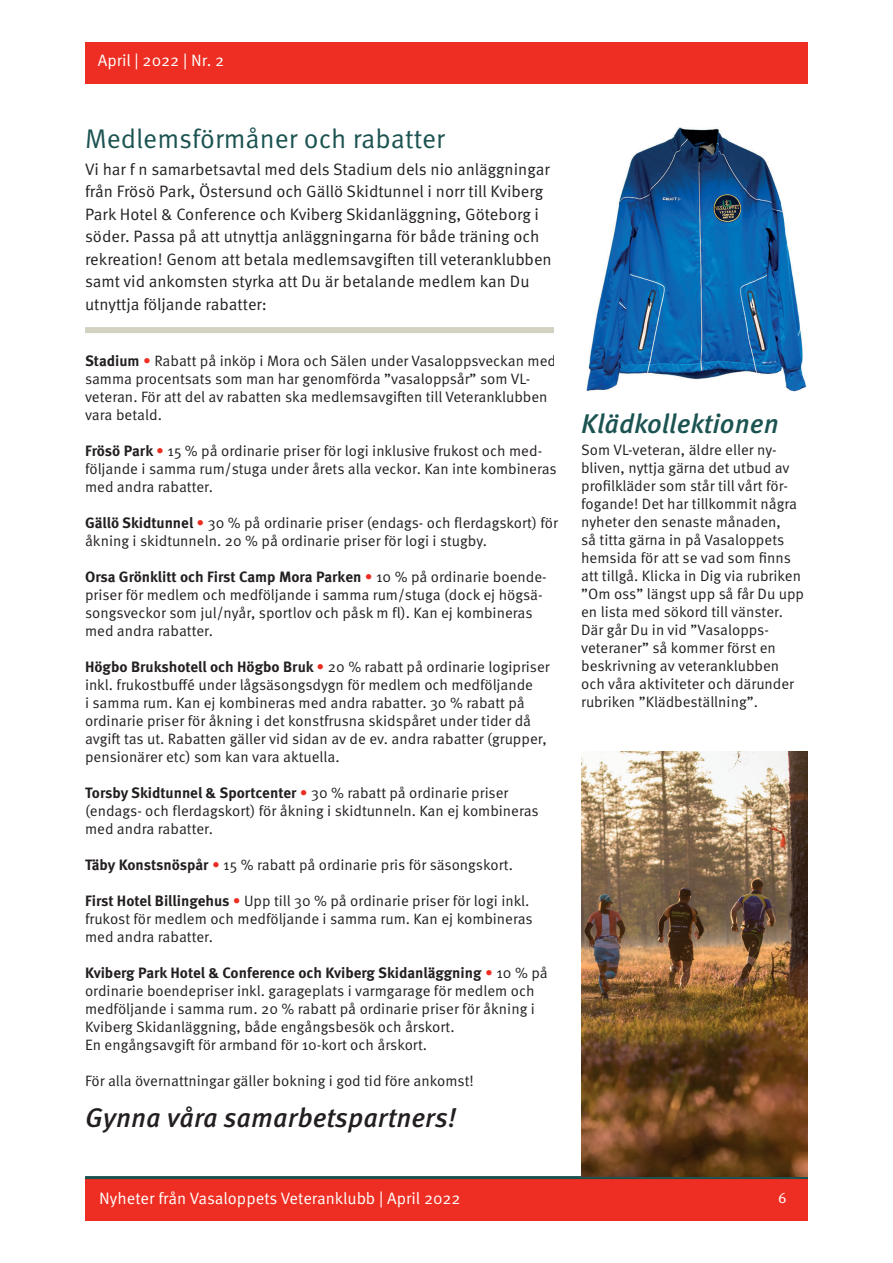
<style>
.page{position:relative;width:893px;height:1263px;background:#fff}
.page>*{position:absolute;margin:0;border:0;box-sizing:border-box;transform-origin:0 0}
.t1{font:italic 500 27px "Meta OT";color:#231f20}
.t2{font:27px "Meta OT Norm";color:#1b5351}
.t3{font:italic 500 27px "Meta OT";color:#1b5351}
.t4{font:16.5px/22.5px "Meta OT Norm";color:#231f20}
.t5{font:16.5px "Meta OT Norm";color:#fff}
.t6{font:15px/18px "Meta OT Norm";color:#231f20}
.t7{font:700 15px "Meta OT";color:#231f20}
.t8{font:15px "Meta OT Norm";color:#fff}
.s1{font-family:"Meta OT";font-weight:700}
.s2{color:#ee2e22}
.s3{font-family:"Meta OT Norm";font-weight:400;color:#ee2e22}
.s4{font-family:"Meta OT Norm";font-weight:400}
</style>
<div class="page">
<div style="left:85px;top:1178px;width:723px;height:42px;background:#ee2e22"></div>
<hr style="left:85px;top:1176px;width:723px;height:3px;background:#1b5351">
<div style="left:85px;top:43px;width:722px;height:41px;background:#ee2e22"></div>
<img style="left:581px;top:751px;width:227px;height:425px">
<div style="left:85px;top:327px;width:475px;height:6px;background:#d2d1c2"></div>
<img style="left:555px;top:128px;width:252px;height:264px">
<p class="t5" style="left:98px;top:50px;width:128px">April | 2022 | Nr. 2</p>
<h1 class="t2" style="left:85px;top:123px;width:361px">Medlemsförmåner och rabatter</h1>
<p class="t4" style="left:85px;top:158px;width:468px">Vi har f n samarbetsavtal med dels Stadium dels nio anläggningar från Frösö Park, Östersund och Gällö Skidtunnel i norr till Kviberg Park Hotel &amp; Conference och Kviberg Skidanläggning, Göteborg i söder. Passa på att utnyttja anläggningarna för både träning och rekreation! Genom att betala medlemsavgiften till veteranklubben samt vid ankomsten styrka att Du är betalande medlem kan Du utnyttja följande rabatter:</p>
<p class="t6" style="left:85px;top:352px;width:472px"><span class="s1">Stadium</span> <span class="s2">•</span> Rabatt på inköp i Mora och Sälen under Vasaloppsveckan med samma procentsats som man har genomförda ”vasaloppsår” som VL&shy;veteran. För att del av rabatten ska medlemsavgiften till Veteranklubben vara betald.</p>
<p class="t6" style="left:85px;top:442px;width:473px"><span class="s1">Frösö Park</span> <span class="s2">•</span> 15 % på ordinarie priser för logi inklusive frukost och med&shy;följande i samma rum/stuga under årets alla veckor. Kan inte kombineras med andra rabatter.</p>
<p class="t6" style="left:85px;top:514px;width:474px"><span class="s1">Gällö Skidtunnel</span> <span class="s2">•</span> 30 % på ordinarie priser (endags- och flerdagskort) för åkning i skidtunneln. 20 % på ordinarie priser för logi i stugby.</p>
<p class="t7" style="left:85px;top:567px;width:463px">Orsa Grönklitt och First Camp Mora Parken <span class="s3">•</span> <span class="s4">10 % på ordinarie boende-</span></p>
<p class="t6" style="left:85px;top:586px;width:459px">priser för medlem och medföljande i samma rum/stuga (dock ej högsä&shy;songsveckor som jul/nyår, sportlov och påsk m fl). Kan ej kombineras med andra rabatter.</p>
<p class="t6" style="left:85px;top:658px;width:466px"><span class="s1">Högbo Brukshotell och Högbo Bruk</span> <span class="s2">•</span> 20 % rabatt på ordinarie logipriser inkl. frukostbuffé under lågsäsongsdygn för medlem och medföljande<br>i samma rum. Kan ej kombineras med andra rabatter. 30 % rabatt på ordinarie priser för åkning i det konstfrusna skidspåret under tider då avgift tas ut. Rabatten gäller vid sidan av de ev. andra rabatter (grupper, pensionärer etc) som kan vara aktuella.</p>
<p class="t7" style="left:85px;top:783px;width:425px">Torsby Skidtunnel &amp; Sportcenter <span class="s3">•</span> <span class="s4">30 % rabatt på ordinarie priser</span></p>
<p class="t6" style="left:85px;top:802px;width:455px">(endags- och flerdagskort) för åkning i skidtunneln. Kan ej kombineras med andra rabatter.</p>
<p class="t6" style="left:85px;top:856px;width:429px"><span class="s1">Täby Konstsnöspår</span> <span class="s2">•</span> 15 % rabatt på ordinarie pris för säsongskort.</p>
<p class="t6" style="left:85px;top:892px;width:449px"><span class="s1">First Hotel Billingehus</span> <span class="s2">•</span> Upp till 30 % på ordinarie priser för logi inkl. frukost för medlem och medföljande i samma rum. Kan ej kombineras med andra rabatter.</p>
<p class="t7" style="left:85px;top:963px;width:464px">Kviberg Park Hotel &amp; Conference och Kviberg Skidanläggning <span class="s3">•</span> <span class="s4">10 % på</span></p>
<p class="t6" style="left:85px;top:982px;width:451px">ordinarie boendepriser inkl. garageplats i varmgarage för medlem och medföljande i samma rum. 20 % rabatt på ordinarie priser för åkning i Kviberg Skidanläggning, både engångsbesök och årskort.<br>En engångsavgift för armband för 10-kort och årskort.</p>
<p class="t6" style="left:85px;top:1072px;width:390px">För alla övernattningar gäller bokning i god tid före ankomst!</p>
<h1 class="t1" style="left:85px;top:1101px;width:373px">Gynna våra samarbetspartners!</h1>
<h1 class="t3" style="left:581px;top:407px;width:199px">Klädkollektionen</h1>
<p class="t6" style="left:581px;top:441px;width:225px">Som VL-veteran, äldre eller ny&shy;bliven, nyttja gärna det utbud av profilkläder som står till vårt för&shy;fogande! Det har tillkommit några nyheter den senaste månaden,<br>så titta gärna in på Vasaloppets hemsida för att se vad som finns att tillgå. Klicka in Dig via rubriken ”Om oss” längst upp så får Du upp en lista med sökord till vänster.<br>Där går Du in vid ”Vasalopps&shy;veteraner” så kommer först en beskrivning av veteranklubben och våra aktiviteter och därunder rubriken ”Klädbeställning”.</p>
<p class="t5" style="left:99px;top:1189px;width:363px">Nyheter från Vasaloppets Veteranklubb | April 2022</p>
<p class="t8" style="left:778px;top:1189px;width:10px">6</p>
</div>
